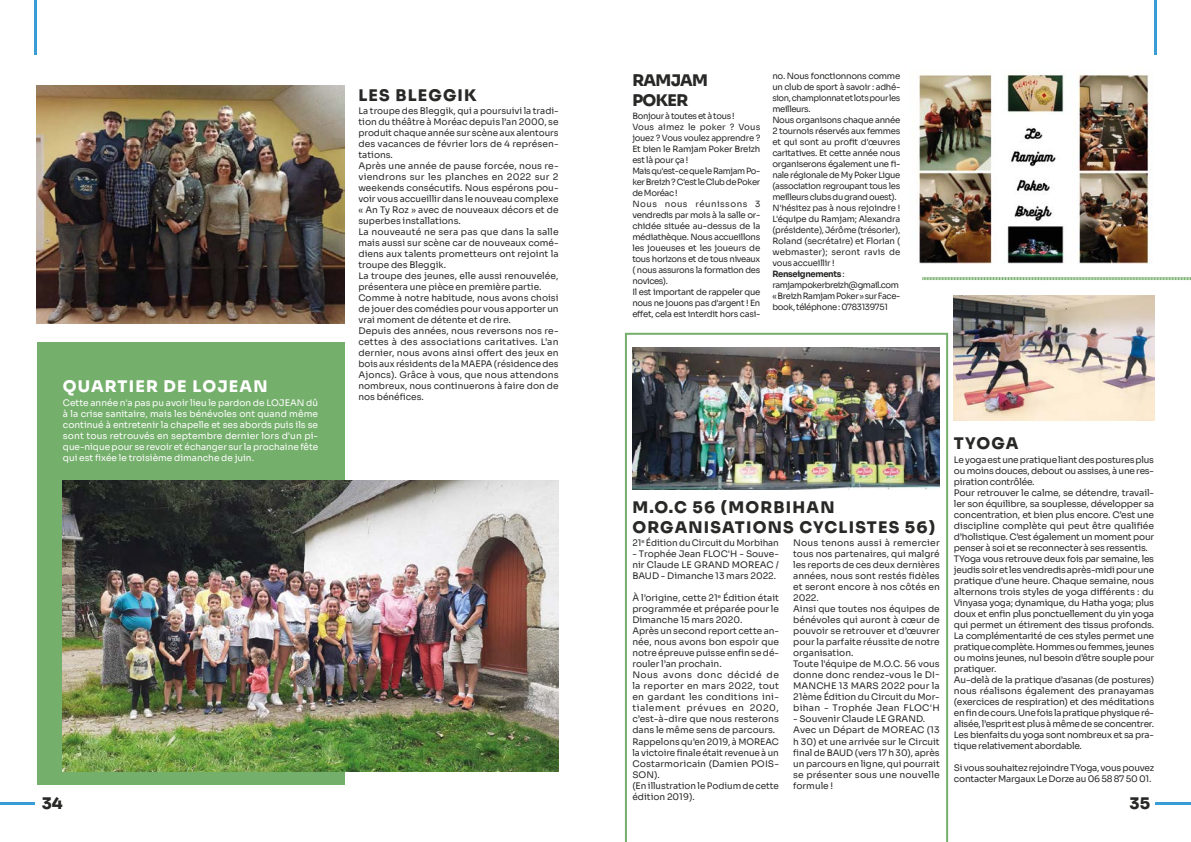
<style>
.page{position:relative;width:1191px;height:842px;background:#fff}
.page>*{position:absolute;margin:0;border:0;box-sizing:border-box;transform-origin:0 0}
.t1{font:800 16px/19.2px "Sora";letter-spacing:.075em;color:#282827}
.t2{font:800 16px "Sora";letter-spacing:.075em;color:#fff}
.t3{font:9px/11px "Sora";color:#282827}
.t4{font:9px/11px "Sora";letter-spacing:-.025em;color:#282827}
.t5{font:9px/11px "Sora";color:#fff;text-align:justify}
.t6{font:8.6px/11px "Sora";letter-spacing:-.035em;color:#282827}
.s1{font-weight:700}
</style>
<div class="page">
<hr style="left:34px;top:0;width:3px;height:54px;background:#389dd7">
<hr style="left:0;top:802px;width:35px;height:3px;background:#389dd7">
<hr style="left:1154px;top:0;width:3px;height:54px;background:#389dd7">
<hr style="left:1155px;top:802px;width:36px;height:3px;background:#389dd7">
<svg style="left:625px;top:333px;width:323px;height:509px"></svg>
<div style="left:37px;top:343px;width:307px;height:442px;background:#75af6c"></div>
<img style="left:37px;top:85px;width:307px;height:238px">
<img style="left:63px;top:481px;width:495px;height:290px">
<svg style="left:922px;top:277px;width:269px;height:3px"></svg>
<img style="left:632px;top:348px;width:307px;height:141px">
<img style="left:918px;top:74px;width:234px;height:189px">
<img style="left:954px;top:296px;width:200px;height:125px">
<p class="t6" style="left:772px;top:70px;width:129px">no. Nous fonctionnons comme un club de sport à savoir : adhé&shy;sion, championnat et lots pour les meilleurs.<br>Nous organisons chaque année<br>2 tournois réservés aux femmes et qui sont au profit d'œuvres caritatives. Et cette année nous organiserons également une fi&shy;nale régionale de My Poker Ligue (association regroupant tous les meilleurs clubs du grand ouest).<br>N'hésitez pas à nous rejoindre !<br>L'équipe du Ramjam; Alexandra (présidente), Jérôme (trésorier),<br>Roland (secrétaire) et Florian ( webmaster); seront ravis de vous accueillir !<br><span class="s1">Renseignements</span> : ramjampokerbreizh@gmail.com « Breizh Ramjam Poker » sur Face&shy;book, téléphone : 0783139751</p>
<h1 class="t1" style="left:632px;top:70px;width:77px">RAMJAM<br>POKE</h1>
<h1 class="t1" style="left:358px;top:84px;width:120px">LES BLEGGIK</h1>
<p class="t3" style="left:358px;top:105px;width:202px">La troupe des Bleggik, qui a poursuivi la tradi&shy;tion du théâtre à Moréac depuis l’an 2000, se produit chaque année sur scène aux alentours des vacances de février lors de 4 représen&shy;tations.<br>Après une année de pause forcée, nous re&shy;viendrons sur les planches en 2022 sur 2 weekends consécutifs. Nous espérons pou&shy;voir vous accueillir dans le nouveau complexe « An Ty Roz » avec de nouveaux décors et de superbes installations.<br>La nouveauté ne sera pas que dans la salle mais aussi sur scène car de nouveaux comé&shy;diens aux talents prometteurs ont rejoint la troupe des Bleggik.<br>La troupe des jeunes, elle aussi renouvelée, présentera une pièce en première partie.<br>Comme à notre habitude, nous avons choisi de jouer des comédies pour vous apporter un vrai moment de détente et de rire.<br>Depuis des années, nous reversons nos re&shy;cettes à des associations caritatives. L’an dernier, nous avons ainsi offert des jeux en bois aux résidents de la MAEPA (résidence des Ajoncs). Grâce à vous, que nous attendons nombreux, nous continuerons à faire don de nos bénéfices.</p>
<h1 class="t1" style="left:676px;top:89px;width:13px">R</h1>
<p class="t6" style="left:632px;top:110px;width:129px">Bonjour à toutes et à tous !<br>Vous aimez le poker ? Vous jouez ? Vous voulez apprendre ?<br>Et bien le Ramjam Poker Breizh est là pour ça !<br>Mais qu'est-ce que le Ramjam Po&shy;ker Breizh ? C'est le Club de Poker de Moréac !<br>Nous nous réunissons 3 vendredis par mois à la salle or&shy;chidée située au-dessus de la médiathèque. Nous accueillons les joueuses et les joueurs de tous horizons et de tous niveaux ( nous assurons la formation des novices).<br>Il est important de rappeler que nous ne jouons pas d'argent ! En effet, cela est interdit hors casi-</p>
<h1 class="t2" style="left:63px;top:373px;width:206px">QUARTIER DE LOJEAN</h1>
<p class="t5" style="left:63px;top:397px;width:257px">Cette année n'a pas pu avoir lieu le pardon de LOJEAN dû à la crise sanitaire, mais les bénévoles ont quand même continué à entretenir la chapelle et ses abords puis ils se sont tous retrouvés en septembre dernier lors d'un pi&shy;que-nique pour se revoir et échanger sur la prochaine fête qui est fixée le troisième dimanche de juin.</p>
<h1 class="t1" style="left:954px;top:432px;width:38px">TYOGA</h1>
<p class="t4" style="left:954px;top:453px;width:202px">Le yoga est une pratique liant des postures plus ou moins douces, debout ou assises, à une res&shy;piration contrôlée.<br>Pour retrouver le calme, se détendre, travail&shy;ler son équilibre, sa souplesse, développer sa concentration, et bien plus encore. C’est une discipline complète qui peut être qualifiée d’holistique. C’est également un moment pour penser à soi et se reconnecter à ses ressentis.<br>TYoga vous retrouve deux fois par semaine, les jeudis soir et les vendredis après-midi pour une pratique d’une heure. Chaque semaine, nous alternons trois styles de yoga différents : du Vinyasa yoga; dynamique, du Hatha yoga; plus doux et enfin plus ponctuellement du yin yoga qui permet un étirement des tissus profonds.<br>La complémentarité de ces styles permet une pratique complète. Hommes ou femmes, jeunes ou moins jeunes, nul besoin d’être souple pour pratiquer.<br>Au-delà de la pratique d’asanas (de postures) nous réalisons également des pranayamas (exercices de respiration) et des méditations en fin de cours. Une fois la pratique physique ré&shy;alisée, l’esprit est plus à même de se concentrer.<br>Les bienfaits du yoga sont nombreux et sa pra&shy;tique relativement abordable.</p>
<p class="t4" style="left:954px;top:761px;width:202px">Si vous souhaitez rejoindre TYoga, vous pouvez contacter Margaux Le Dorze au 06 58 87 50 01.</p>
<h1 class="t1" style="left:632px;top:497px;width:304px">M.O.C 56 (MORBIHAN<br>ORGANISATIONS CYCLISTES 56)</h1>
<p class="t3" style="left:632px;top:537px;width:148px">21<sup>e</sup> Édition du Circuit du Morbihan</p>
<p class="t3" style="left:632px;top:548px;width:148px;text-align:justify">- Trophée Jean FLOC'H - Souve&shy;nir Claude LE GRAND MOREAC / BAUD - Dimanche 13 mars 2022.</p>
<p class="t3" style="left:632px;top:592px;width:148px">À l’origine, cette 21<sup>e</sup> Édition était programmée et préparée pour le<br>Dimanche 15 mars 2020.<br>Après un second report cette an&shy;née, nous avons bon espoir que notre épreuve puisse enfin se dé&shy;rouler l’an prochain.<br>Nous avons donc décidé de la reporter en mars 2022, tout en gardant les conditions ini&shy;tialement prévues en 2020, c’est-à-dire que nous resterons dans le même sens de parcours.<br>Rappelons qu’en 2019, à MOREAC la victoire finale était revenue à un<br>Costarmoricain (Damien POIS-<br>SON).<br>(En illustration le Podium de cette édition 2019).</p>
<p class="t3" style="left:793px;top:537px;width:148px">Nous tenons aussi à remercier tous nos partenaires, qui malgré les reports de ces deux dernières années, nous sont restés fidèles et seront encore à nos côtés en<br>2022.<br>Ainsi que toutes nos équipes de bénévoles qui auront à cœur de pouvoir se retrouver et d’œuvrer pour la parfaite réussite de notre organisation.<br>Toute l'équipe de M.O.C. 56 vous donne donc rendez-vous le Di - manche</p>
<p class="t3" style="left:793px;top:680px;width:148px;text-align:justify;text-indent:46px">13 MARS 2022 pour la 21ème Édition du Circuit du Mor&shy;bihan - Trophée Jean FLOC'H</p>
<p class="t3" style="left:793px;top:713px;width:148px">- Souvenir Claude LE GRAND.<br>Avec un Départ de MOREAC (13 h 30) et une arrivée sur le Circuit final de BAUD (vers 17 h 30), après un parcours en ligne, qui pourrait se présenter sous une nouvelle formule !</p>
<h1 class="t1" style="left:42px;top:793px;width:23px">34</h1>
<h1 class="t1" style="left:1129px;top:793px;width:22px">35</h1>
</div>
